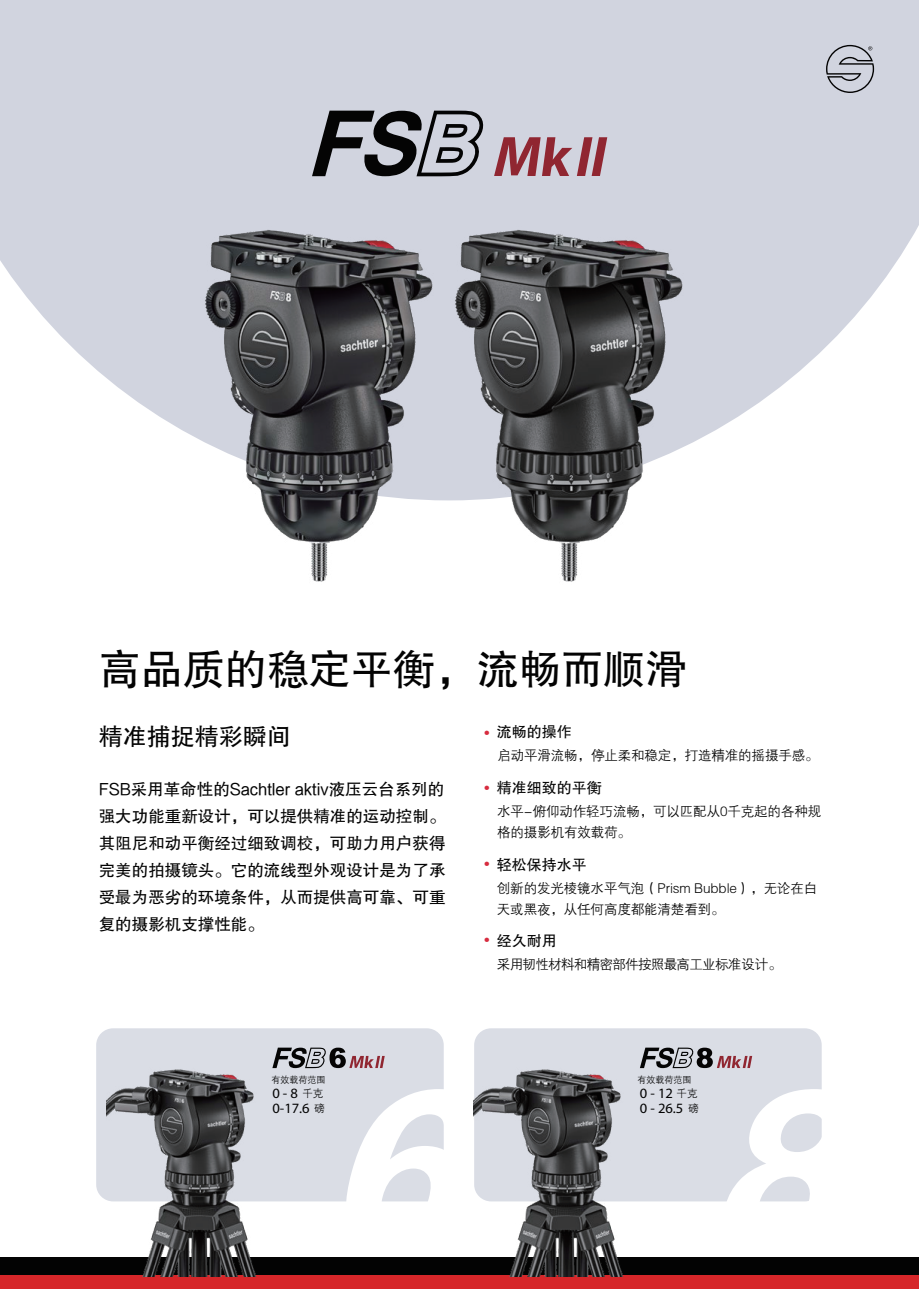
<style>
.page{position:relative;width:919px;height:1289px;background:#fff}
.page>*{position:absolute;margin:0;border:0;box-sizing:border-box;transform-origin:0 0}
.t1{font:italic 700 223.8px "Arial";color:#fff;scale:1.09 1}
.t2{font:42px "FZHTK GBK1 0";color:#030303}
.t3{font:24px "FZHTK GBK1 0";color:#030303}
.t4{font:700 18px "Gotham";color:#d72c3f}
.t5{font:16.5px/27px "FZHTK GBK1 0";color:#030303;text-align:justify}
.t6{font:15px "FZHTK GBK1 0";color:#030303}
.t7{font:14.25px/14.2px "Myriad Pro";color:#030303}
.t8{font:13.5px/21px "FZZDXK GBK1 0";letter-spacing:-.01em;color:#030303}
.t9{font:13.5px "FZZDXK GBK1 0";letter-spacing:-.05em;color:#030303}
.t10{font:10.5px/15px "FZZDXK GBK1 0";color:#030303;text-align:right}
.t11{font:9px "FZZDXK GBK1 0";color:#030303}
</style>
<div class="page">
<svg style="left:0;top:0;width:918px;height:402px;background:#d5d8e2"></svg>
<div style="left:96px;top:1028px;width:347px;height:173px;background:#dadde5;border-radius:17px"></div>
<div style="left:474px;top:1028px;width:347px;height:173px;background:#dadde5;border-radius:17px"></div>
<svg style="left:289px;top:1047px;width:95px;height:21px"></svg>
<svg style="left:656px;top:1047px;width:96px;height:21px"></svg>
<div style="left:0;top:1257px;width:918px;height:19px;background:#030303"></div>
<div style="left:0;top:1275px;width:918px;height:13px;background:#d62629"></div>
<img style="left:122px;top:122px;width:250px;height:460px">
<img style="left:372px;top:122px;width:388px;height:460px">
<img style="left:106px;top:1028px;width:183px;height:248px">
<img style="left:473px;top:1028px;width:183px;height:248px">
<svg style="left:826px;top:45px;width:48px;height:48px;background:#adb0b9"></svg>
<svg style="left:312px;top:111px;width:173px;height:65px;background:#7d7e85"></svg>
<svg style="left:494px;top:137px;width:113px;height:39px;background:#af7a85"></svg>
<h2 class="t2" style="left:99px;top:646px;width:589px">高品质的稳定平衡，流畅而顺滑</h2>
<h3 class="t3" style="left:99px;top:723px;width:193px">精准捕捉精彩瞬间</h3>
<p class="t6" style="left:497px;top:723px;width:76px">流畅的操作</p>
<p class="t6" style="left:497px;top:779px;width:106px">精准细致的平衡</p>
<p class="t4" style="left:482px;top:724px;width:10px">•</p>
<p class="t8" style="left:497px;top:745px;width:323px">启动平滑流畅，停止柔和稳定，打造精准的摇摄手感。</p>
<p class="t5" style="left:99px;top:775px;width:348px">FSB采用革命性的Sachtler aktiv液压云台系列的强大功能重新设计，可以提供精准的运动控制。其阻尼和动平衡经过细致调校，可助力用户获得完美的拍摄镜头。它的流线型外观设计是为了承受最为恶劣的环境条件，从而提供高可靠、可重复的摄影机支撑性能。</p>
<p class="t4" style="left:482px;top:779px;width:10px">•</p>
<p class="t8" style="left:497px;top:801px;width:325px">水平-俯仰动作轻巧流畅，可以匹配从0千克起的各种规格的摄影机有效载荷。</p>
<p class="t6" style="left:497px;top:856px;width:91px">轻松保持水平</p>
<p class="t4" style="left:482px;top:855px;width:10px">•</p>
<p class="t8" style="left:497px;top:878px;width:322px">创新的发光棱镜水平气泡（Prism Bubble），无论在白天或黑夜，从任何高度都能清楚看到。</p>
<p class="t4" style="left:482px;top:931px;width:10px">•</p>
<p class="t6" style="left:497px;top:932px;width:61px">经久耐用</p>
<p class="t9" style="left:497px;top:956px;width:286px">采用韧性材料和精密部件按照最高工业标准设计。</p>
<p class="t11" style="left:271px;top:1074px;width:55px">有效载荷范围</p>
<p class="t10" style="left:302px;top:1085px;width:24px">千克磅</p>
<p class="t11" style="left:637px;top:1074px;width:55px">有效载荷范围</p>
<p class="t10" style="left:676px;top:1086px;width:24px">千克磅</p>
<p class="t7" style="left:272px;top:1087px;width:39px">0 - 8<br>0-17.6</p>
<p class="t7" style="left:639px;top:1087px;width:45px">0 - 12<br>0 - 26.5</p>
<h1 class="t1" style="left:320px;top:1022px;width:556px">6 8</h1>
</div>
